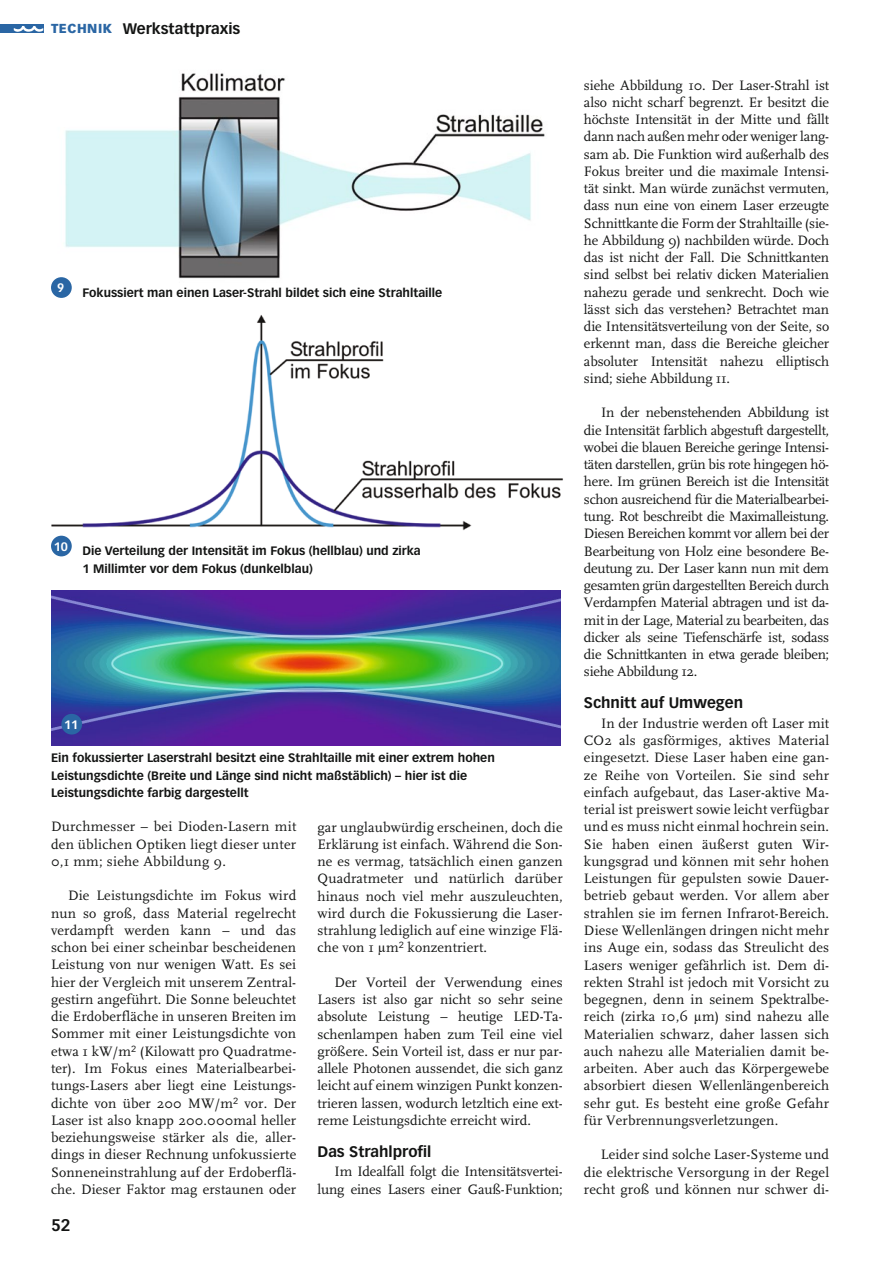
<style>
.page{position:relative;width:893px;height:1263px;background:#fff}
.page>*{position:absolute;margin:0;border:0;box-sizing:border-box;transform-origin:0 0}
.t1{font:700 16.5px "Vectora LT Std";color:#131413}
.t2{font:700 15px "Vectora LT Std";color:#131413}
.t3{font:14.25px/17.2px "FF Scala";letter-spacing:.01em;color:#131413;text-align:justify}
.t4{font:14.25px/17.2px "FF Scala";letter-spacing:-.01em;color:#131413;text-align:right}
.t5{font:700 12px/17.2px "Vectora LT Std";color:#131413}
.t6{font:700 12px "Vectora LT Std";color:#fff}
.s1{font-weight:900;font-size:12.75px;color:#2a66a4}
.s2{font-family:"Vectora LT Std";font-weight:300}
.s3{font-family:"Times New Roman"}
</style>
<div class="page">
<div style="left:0;top:24px;width:43px;height:9px;background:#2a66a4"></div>
<svg style="left:14px;top:26px;width:29px;height:6px"></svg>
<img style="left:51px;top:73px;width:494px;height:225px">
<img style="left:51px;top:315px;width:512px;height:242px">
<img style="left:51px;top:591px;width:510px;height:154px">
<div style="left:51px;top:277px;width:21px;height:21px;background:#2a66a4;border-radius:50%"></div>
<div style="left:51px;top:536px;width:21px;height:20px;background:#2a66a4;border-radius:50%"></div>
<div style="left:61px;top:714px;width:21px;height:20px;background:#2a66a4;border-radius:50%"></div>
<p class="t2" style="left:51px;top:19px;width:191px"><span class="s1">TECHNIK</span> Werkstattpraxis</p>
<p class="t6" style="left:57px;top:281px;width:9px">9</p>
<p class="t5" style="left:82px;top:284px;width:361px">Fokussiert man einen Laser-Strahl bildet sich eine Strahltaille</p>
<p class="t6" style="left:54px;top:539px;width:16px">10</p>
<p class="t5" style="left:83px;top:542px;width:340px">Die Verteilung der Intensität im Fokus (hellblau) und zirka<br>1 Millimter vor dem Fokus (dunkelblau)</p>
<p class="t6" style="left:64px;top:717px;width:16px">11</p>
<p class="t5" style="left:51px;top:749px;width:445px">Ein fokussierter Laserstrahl besitzt eine Strahltaille mit einer extrem hohen<br>Leistungsdichte (Breite und Länge sind nicht maßstäblich) – hier ist die<br>Leistungsdichte farbig dargestellt</p>
<p class="t3" style="left:51px;top:818px;width:247px">Durchmesser – bei Dioden-Lasern mit den üblichen Optiken liegt dieser unter 0,1 mm; siehe Abbildung 9.</p>
<p class="t3" style="left:51px;top:887px;width:247px;text-indent:17px">Die Leistungsdichte im Fokus wird nun so groß, dass Material regelrecht verdampft werden kann – und das schon bei einer scheinbar bescheidenen Leistung von nur wenigen Watt. Es sei hier der Vergleich mit unserem Zentral&shy;gestirn angeführt. Die Sonne beleuchtet die Erdoberfläche in unseren Breiten im Sommer mit einer Leistungsdichte von etwa 1 kW/m<span class="s2">2</span> (Kilowatt pro Quadratme&shy;ter). Im Fokus eines Materialbearbei&shy;tungs-Lasers aber liegt eine Leistungs&shy;dichte von über 200 MW/m<span class="s2">2</span> vor. Der Laser ist also knapp 200.000mal heller beziehungsweise stärker als die, aller&shy;dings in dieser Rechnung unfokussierte Sonneneinstrahlung auf der Erdoberflä&shy;che. Dieser Faktor mag erstaunen oder</p>
<p class="t1" style="left:51px;top:1215px;width:21px">52</p>
<p class="t3" style="left:317px;top:818px;width:247px">gar unglaubwürdig erscheinen, doch die Erklärung ist einfach. Während die Son&shy;ne es vermag, tatsächlich einen ganzen Quadratmeter und natürlich darüber hinaus noch viel mehr auszuleuchten, wird durch die Fokussierung die Laser&shy;strahlung lediglich auf eine winzige Flä&shy;che von 1 <span class="s3">µ</span>m<span class="s2">2</span> konzentriert.</p>
<p class="t3" style="left:317px;top:974px;width:247px;text-indent:17px">Der Vorteil der Verwendung eines Lasers ist also gar nicht so sehr seine absolute Leistung – heutige LED-Ta&shy;schenlampen haben zum Teil eine viel größere. Sein Vorteil ist, dass er nur par&shy;allele Photonen aussendet, die sich ganz leicht auf einem winzigen Punkt konzen&shy;trieren lassen, wodurch letzltich eine ext&shy;reme Leistungsdichte erreicht wird.</p>
<p class="t2" style="left:317px;top:1142px;width:115px">Das Strahlprofil</p>
<p class="t4" style="left:317px;top:1163px;width:247px">Im Idealfall folgt die Intensitätsvertei&shy;lung eines Lasers einer Gauß-Funktion;</p>
<p class="t3" style="left:584px;top:77px;width:247px">siehe Abbildung 10. Der Laser-Strahl ist also nicht scharf begrenzt. Er besitzt die höchste Intensität in der Mitte und fällt dann nach außen mehr oder weniger lang&shy;sam ab. Die Funktion wird außerhalb des Fokus breiter und die maximale Intensi&shy;tät sinkt. Man würde zunächst vermuten, dass nun eine von einem Laser erzeugte Schnittkante die Form der Strahltaille (sie&shy;he Abbildung 9) nachbilden würde. Doch das ist nicht der Fall. Die Schnittkanten sind selbst bei relativ dicken Materialien nahezu gerade und senkrecht. Doch wie lässt sich das verstehen? Betrachtet man die Intensitätsverteilung von der Seite, so erkennt man, dass die Bereiche gleicher absoluter Intensität nahezu elliptisch sind; siehe Abbildung 11.</p>
<p class="t3" style="left:584px;top:404px;width:247px;text-indent:17px">In der nebenstehenden Abbildung ist die Intensität farblich abgestuft dargestellt, wobei die blauen Bereiche geringe Intensi&shy;täten darstellen, grün bis rote hingegen hö&shy;here. Im grünen Bereich ist die Intensität schon ausreichend für die Materialbearbei&shy;tung. Rot beschreibt die Maximalleistung.<br>Diesen Bereichen kommt vor allem bei der Bearbeitung von Holz eine besondere Be&shy;deutung zu. Der Laser kann nun mit dem gesamten grün dargestellten Bereich durch Verdampfen Material abtragen und ist da&shy;mit in der Lage, Material zu bearbeiten, das dicker als seine Tiefenschärfe ist, sodass die Schnittkanten in etwa gerade bleiben; siehe Abbildung 12.</p>
<p class="t2" style="left:584px;top:694px;width:161px">Schnitt auf Umwegen</p>
<p class="t3" style="left:584px;top:715px;width:247px;text-indent:17px">In der Industrie werden oft Laser mit CO2 als gasförmiges, aktives Material eingesetzt. Diese Laser haben eine gan&shy;ze Reihe von Vorteilen. Sie sind sehr einfach aufgebaut, das Laser-aktive Ma&shy;terial ist preiswert sowie leicht verfügbar und es muss nicht einmal hochrein sein.<br>Sie haben einen äußerst guten Wir&shy;kungsgrad und können mit sehr hohen Leistungen für gepulsten sowie Dauer&shy;betrieb gebaut werden. Vor allem aber strahlen sie im fernen Infrarot-Bereich.<br>Diese Wellenlängen dringen nicht mehr ins Auge ein, sodass das Streulicht des Lasers weniger gefährlich ist. Dem di&shy;rekten Strahl ist jedoch mit Vorsicht zu begegnen, denn in seinem Spektralbe&shy;reich (zirka 10,6 <span class="s3">µ</span>m) sind nahezu alle Materialien schwarz, daher lassen sich auch nahezu alle Materialien damit be&shy;arbeiten. Aber auch das Körpergewebe absorbiert diesen Wellenlängenbereich sehr gut. Es besteht eine große Gefahr für Verbrennungsverletzungen.</p>
<p class="t3" style="left:584px;top:1146px;width:247px;text-indent:17px">Leider sind solche Laser-Systeme und die elektrische Versorgung in der Regel recht groß und können nur schwer di-</p>
</div>
